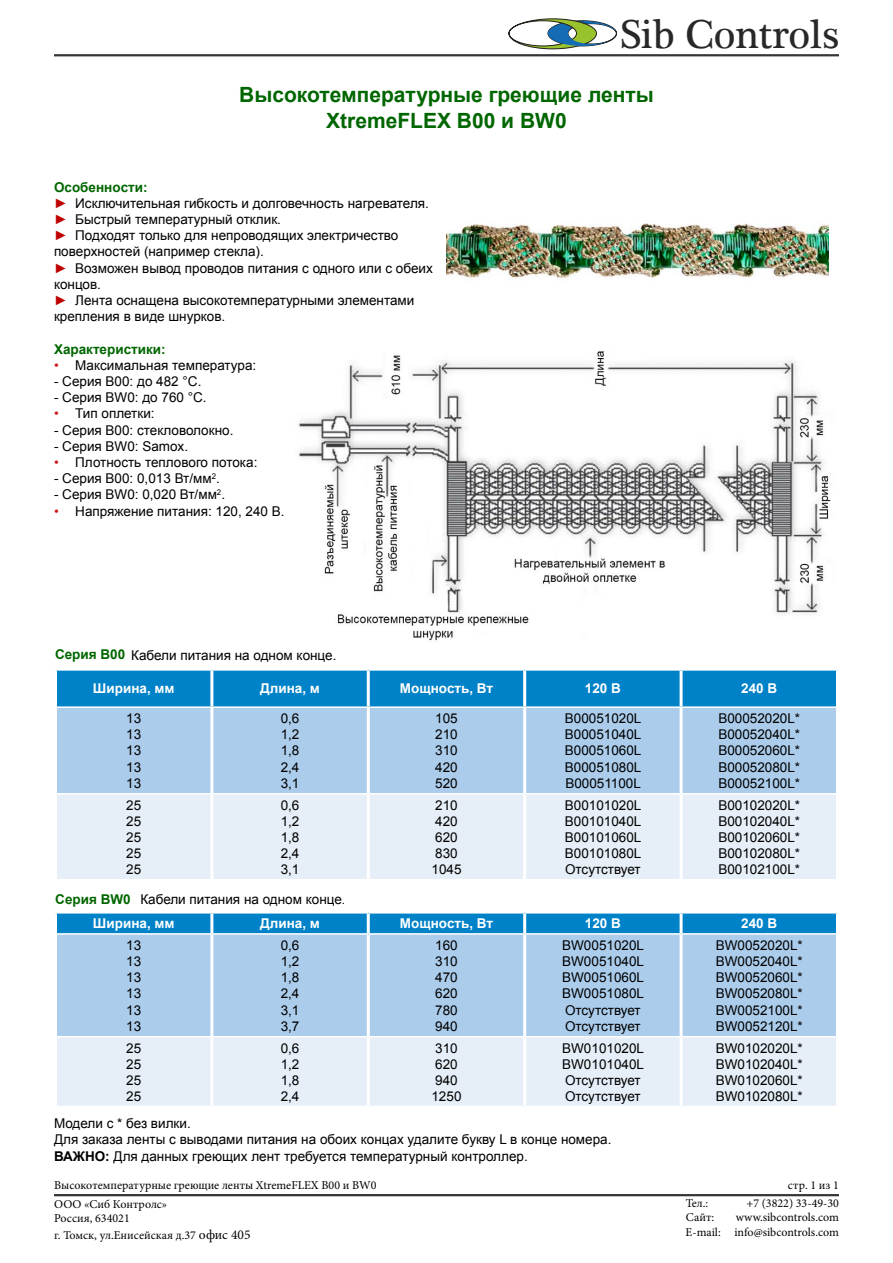
<style>
.page{position:relative;width:893px;height:1263px;background:#fff}
.page>*{position:absolute;margin:0;border:0;box-sizing:border-box;transform-origin:0 0}
.t1{font:41.4px "Plantagenet Cherokee";color:#282828}
.t2{font:700 21px/25.2px "Arial";color:#060;text-align:center}
.t3{font:13.5px/16.2px "Arial";color:#000;text-align:justify}
.t4{font:700 13.5px "Arial";color:#fff}
.t5{font:700 13.5px "Arial";color:#060}
.t6{font:12px/14.4px "Minion Pro";color:#000}
.s1{font-weight:700;color:#060}
.s2{font-weight:700;color:#bf0000}
.s3{color:#cd171a}
.s4{font-size:12px}
.s5{font-weight:700}
.s6{font-size:13.5px}
</style>
<div class="page">
<svg style="left:508px;top:18px;width:109px;height:32px"></svg>
<hr style="left:54px;top:54px;width:785px;height:2px;background:#373636">
<hr style="left:54px;top:1194px;width:785px;height:2px;background:#373636">
<img style="left:446px;top:223px;width:382px;height:55px">
<div style="left:57px;top:671px;width:779px;height:35px;background:#0082c8"></div>
<div style="left:57px;top:708px;width:779px;height:85px;background:#abcceb"></div>
<div style="left:57px;top:794px;width:779px;height:85px;background:#e6eef7"></div>
<hr style="left:210px;top:671px;width:3px;height:35px;background:#fff">
<hr style="left:367px;top:671px;width:3px;height:35px;background:#fff">
<hr style="left:523px;top:671px;width:3px;height:35px;background:#fff">
<hr style="left:680px;top:671px;width:3px;height:35px;background:#fff">
<hr style="left:210px;top:708px;width:3px;height:85px;background:#fff">
<hr style="left:367px;top:708px;width:3px;height:85px;background:#fff">
<hr style="left:523px;top:708px;width:3px;height:85px;background:#fff">
<hr style="left:680px;top:708px;width:3px;height:85px;background:#fff">
<hr style="left:210px;top:794px;width:3px;height:85px;background:#fff">
<hr style="left:367px;top:794px;width:3px;height:85px;background:#fff">
<hr style="left:523px;top:794px;width:3px;height:85px;background:#fff">
<hr style="left:680px;top:794px;width:3px;height:85px;background:#fff">
<div style="left:57px;top:913px;width:779px;height:20px;background:#0082c8"></div>
<div style="left:57px;top:935px;width:779px;height:101px;background:#abcceb"></div>
<div style="left:57px;top:1037px;width:779px;height:69px;background:#e6eef7"></div>
<hr style="left:210px;top:913px;width:3px;height:20px;background:#fff">
<hr style="left:367px;top:913px;width:3px;height:20px;background:#fff">
<hr style="left:523px;top:913px;width:3px;height:20px;background:#fff">
<hr style="left:680px;top:913px;width:3px;height:20px;background:#fff">
<hr style="left:210px;top:935px;width:3px;height:101px;background:#fff">
<hr style="left:367px;top:935px;width:3px;height:101px;background:#fff">
<hr style="left:523px;top:935px;width:3px;height:101px;background:#fff">
<hr style="left:680px;top:935px;width:3px;height:101px;background:#fff">
<hr style="left:210px;top:1037px;width:3px;height:69px;background:#fff">
<hr style="left:367px;top:1037px;width:3px;height:69px;background:#fff">
<hr style="left:523px;top:1037px;width:3px;height:69px;background:#fff">
<hr style="left:680px;top:1037px;width:3px;height:69px;background:#fff">
<img style="left:298px;top:351px;width:533px;height:290px">
<h1 class="t1" style="left:620px;top:8px;width:220px">Sib Controls</h1>
<h2 class="t2" style="left:239px;top:83px;width:416px">Высокотемпературные греющие ленты<br>XtremeFLEX B00 и BW0</h2>
<p class="t3" style="left:54px;top:179px;width:380px;text-align:left"><span class="s1">Особенности:<br></span><span class="s2">►</span> Исключительная гибкость и долговечность нагревателя. <span class="s2">►</span> Быстрый температурный отклик.<br><span class="s2">►</span> Подходят только для непроводящих электричество поверхностей (например стекла).<br><span class="s2">►</span> Возможен вывод проводов питания с одного или с обеих концов.<br><span class="s2">►</span> Лента оснащена высокотемпературными элементами крепления в виде шнурков.</p>
<p class="t5" style="left:54px;top:340px;width:113px">Характеристики:</p>
<p class="t3" style="left:54px;top:357px;width:204px"><span class="s3">•</span> Максимальная температура:</p>
<p class="t3" style="left:54px;top:373px;width:149px">- Серия B00: до 482 °C.</p>
<p class="t3" style="left:54px;top:390px;width:154px">- Серия BW0: до 760 °C.</p>
<p class="t3" style="left:54px;top:406px;width:102px"><span class="s3">•</span> Тип оплетки:</p>
<p class="t3" style="left:54px;top:422px;width:181px">- Серия B00: стекловолокно.</p>
<p class="t3" style="left:54px;top:438px;width:136px">- Серия BW0: Samox.</p>
<p class="t3" style="left:54px;top:454px;width:205px"><span class="s3">•</span> Плотность теплового потока:</p>
<p class="t3" style="left:54px;top:471px;width:167px">- Серия B00: 0,013 Вт/мм<sup>2</sup>.</p>
<p class="t3" style="left:54px;top:487px;width:173px">- Серия BW0: 0,020 Вт/мм<sup>2</sup>.</p>
<p class="t3" style="left:54px;top:503px;width:232px"><span class="s3">•</span> Напряжение питания: 120, 240 В.</p>
<p class="t5" style="left:55px;top:645px;width:72px">Серия B00</p>
<p class="t3" style="left:131px;top:648px;width:207px">Кабели питания на одном конце.</p>
<p class="t4" style="left:93px;top:679px;width:83px">Ширина, мм</p>
<p class="t4" style="left:260px;top:679px;width:61px">Длина, м</p>
<p class="t4" style="left:400px;top:679px;width:95px">Мощность, Вт</p>
<p class="t4" style="left:585px;top:679px;width:38px">120 В</p>
<p class="t4" style="left:741px;top:679px;width:38px">240 В</p>
<p class="t3" style="left:126px;top:710px;width:17px">13<br>13<br>13<br>13<br>13</p>
<p class="t3" style="left:281px;top:710px;width:20px">0,6<br>1,2<br>1,8<br>2,4<br>3,1</p>
<p class="t3" style="left:435px;top:710px;width:24px">105<br>210<br>310<br>420<br>520</p>
<p class="t3" style="left:565px;top:710px;width:78px">B00051020L B00051040L B00051060L B00051080L B00051100L</p>
<p class="t3" style="left:718px;top:710px;width:83px">B00052020L* B00052040L* B00052060L* B00052080L* B00052100L*</p>
<p class="t3" style="left:126px;top:797px;width:17px">25<br>25<br>25<br>25<br>25</p>
<p class="t3" style="left:281px;top:797px;width:20px">0,6<br>1,2<br>1,8<br>2,4<br>3,1</p>
<p class="t3" style="left:431px;top:797px;width:32px;text-align:left">210<br>420<br>620<br>830<br>1045</p>
<p class="t3" style="left:565px;top:797px;width:78px">B00101020L B00101040L B00101060L B00101080L Отсутствует</p>
<p class="t3" style="left:718px;top:797px;width:83px">B00102020L* B00102040L* B00102060L* B00102080L* B00102100L*</p>
<p class="t5" style="left:55px;top:891px;width:77px">Серия BW0</p>
<p class="t3" style="left:140px;top:892px;width:206px">Кабели питания на одном конце<span class="s4">.</span></p>
<p class="t4" style="left:93px;top:914px;width:83px">Ширина, мм</p>
<p class="t4" style="left:260px;top:914px;width:61px">Длина, м</p>
<p class="t4" style="left:400px;top:914px;width:95px">Мощность, Вт</p>
<p class="t4" style="left:585px;top:914px;width:38px">120 В</p>
<p class="t4" style="left:741px;top:914px;width:38px">240 В</p>
<p class="t3" style="left:126px;top:937px;width:17px">13<br>13<br>13<br>13<br>13<br>13</p>
<p class="t3" style="left:281px;top:937px;width:20px">0,6<br>1,2<br>1,8<br>2,4<br>3,1<br>3,7</p>
<p class="t3" style="left:435px;top:937px;width:24px">160<br>310<br>470<br>620<br>780<br>940</p>
<p class="t3" style="left:562px;top:937px;width:83px;text-align:left">BW0051020L<br>BW0051040L<br>BW0051060L<br>BW0051080L<br>Отсутствует<br>Отсутствует</p>
<p class="t3" style="left:716px;top:937px;width:89px">BW0052020L* BW0052040L* BW0052060L* BW0052080L* BW0052100L* BW0052120L*</p>
<p class="t3" style="left:126px;top:1040px;width:17px">25<br>25<br>25<br>25</p>
<p class="t3" style="left:281px;top:1040px;width:20px">0,6<br>1,2<br>1,8<br>2,4</p>
<p class="t3" style="left:431px;top:1040px;width:32px;text-align:left">310<br>620<br>940<br>1250</p>
<p class="t3" style="left:562px;top:1040px;width:83px;text-align:left">BW0101020L<br>BW0101040L<br>Отсутствует<br>Отсутствует</p>
<p class="t3" style="left:716px;top:1040px;width:89px">BW0102020L* BW0102040L* BW0102060L* BW0102080L*</p>
<p class="t3" style="left:54px;top:1115px;width:559px;text-align:left">Модели с * без вилки.<br>Для заказа ленты с выводами питания на обоих концах удалите букву L в конце номера.<br><span class="s5">ВАЖНО:</span> Для данных греющих лент требуется температурный контроллер.</p>
<p class="t6" style="left:54px;top:1178px;width:324px">Высокотемпературные греющие ленты XtremeFLEX B00 и BW0</p>
<p class="t6" style="left:788px;top:1178px;width:53px">стр. 1 из 1</p>
<p class="t6" style="left:54px;top:1197px;width:115px">ООО «Сиб Контролс»<br>Россия, 634021</p>
<p class="t6" style="left:54px;top:1227px;width:198px">г. Томск, ул.Енисейская д.37 <span class="s6">офис 405</span></p>
<p class="t6" style="left:686px;top:1196px;width:24px">Тел.:</p>
<p class="t6" style="left:746px;top:1196px;width:94px">+7 (3822) 33-49-30</p>
<p class="t6" style="left:686px;top:1210px;width:30px">Сайт:</p>
<p class="t6" style="left:686px;top:1210px;width:155px;text-align:right">www.sibcontrols.com<br>E-mail: info@sibcontrols.com</p>
</div>
